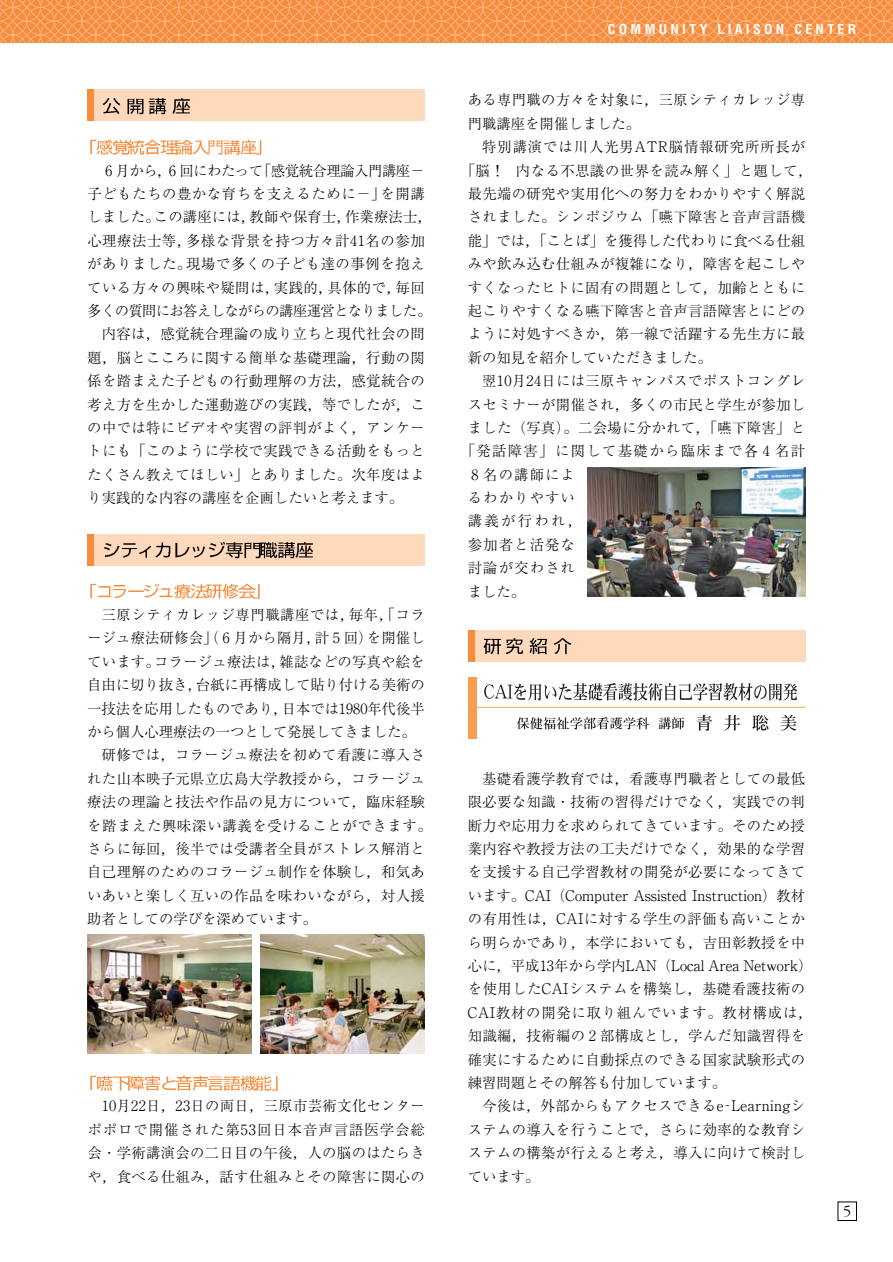
<style>
.page{position:relative;width:893px;height:1262px;background:#fff}
.page>*{position:absolute;margin:0;border:0;box-sizing:border-box;transform-origin:0 0}
.t1{font:300 15.9px "Garamond";color:#000}
.t2{font:300 14.4px/23.4px "Ryumin";letter-spacing:.02em;color:#000;text-align:justify}
.t3{font:300 14.4px "Ryumin";color:#000}
.t4{font:300 14.4px "Ryumin";letter-spacing:-.005em;color:#000}
.t5{font:14.4px "Ryuumin Hankaku";color:#000}
.t6{font:300 14.4px "Ryumin";letter-spacing:.04em;color:#000}
.t7{font:300 14.4px "Ryumin";letter-spacing:.075em;color:#000}
.t8{font:300 14.4px "Ryumin";letter-spacing:-.045em;color:#000}
.t9{font:300 14.4px "Ryumin";letter-spacing:-.03em;color:#000}
.t10{font:300 14.4px "Ryumin";letter-spacing:.045em;color:#000}
.t11{font:300 14.4px "Ryumin";letter-spacing:.06em;color:#000}
.t12{font:300 14.4px "Ryumin";letter-spacing:.095em;color:#000}
.t13{font:700 condensed 13.2px "Helvetica";letter-spacing:.24em;color:#fff;scale:1.04 1}
.s1{font-family:"Ryuumin Hankaku";font-weight:400}
.s2{font-family:"Ryumin";font-weight:300}
</style>
<div class="page">
<svg style="left:0;top:0;width:892px;height:43px;background:#f6974f"></svg>
<img style="left:90px;top:139px;width:117px;height:15px">
<img style="left:207px;top:139px;width:48px;height:15px">
<img style="left:255px;top:140px;width:7px;height:14px">
<img style="left:90px;top:583px;width:21px;height:15px">
<img style="left:112px;top:585px;width:30px;height:13px">
<img style="left:142px;top:583px;width:118px;height:15px">
<img style="left:90px;top:1075px;width:117px;height:15px">
<img style="left:207px;top:1075px;width:48px;height:15px">
<img style="left:255px;top:1075px;width:23px;height:15px">
<div style="left:87px;top:533px;width:338px;height:32px;background:#fed9bb"></div>
<img style="left:104px;top:543px;width:32px;height:15px">
<img style="left:136px;top:541px;width:178px;height:18px">
<div style="left:87px;top:533px;width:7px;height:32px;background:#f68c3c"></div>
<div style="left:87px;top:89px;width:338px;height:32px;background:#fed9bb"></div>
<img style="left:102px;top:98px;width:18px;height:16px">
<img style="left:127px;top:98px;width:17px;height:17px">
<img style="left:148px;top:98px;width:18px;height:17px">
<img style="left:172px;top:98px;width:18px;height:16px">
<div style="left:87px;top:89px;width:7px;height:32px;background:#f68c3c"></div>
<img style="left:87px;top:934px;width:164px;height:119px">
<img style="left:261px;top:934px;width:164px;height:119px">
<img style="left:588px;top:468px;width:217px;height:128px">
<svg style="left:696px;top:715px;width:16px;height:16px"></svg>
<svg style="left:724px;top:715px;width:16px;height:15px"></svg>
<svg style="left:752px;top:715px;width:16px;height:15px"></svg>
<svg style="left:780px;top:715px;width:16px;height:15px"></svg>
<svg style="left:484px;top:683px;width:313px;height:17px"></svg>
<svg style="left:517px;top:717px;width:132px;height:12px"></svg>
<svg style="left:658px;top:717px;width:26px;height:12px"></svg>
<hr style="left:468px;top:707px;width:337px;height:1px;background:#f9a45e">
<div style="left:468px;top:677px;width:8px;height:61px;background:#f89e53"></div>
<div style="left:468px;top:629px;width:337px;height:32px;background:#fed9bb"></div>
<img style="left:483px;top:638px;width:18px;height:17px">
<img style="left:506px;top:638px;width:17px;height:17px">
<img style="left:530px;top:638px;width:17px;height:17px">
<img style="left:554px;top:638px;width:18px;height:17px">
<div style="left:468px;top:629px;width:6px;height:32px;background:#f68c3c"></div>
<p class="t9" style="left:102px;top:165px;width:324px">６月から，６回にわたって「感覚統合理論入門講座－</p>
<p class="t6" style="left:87px;top:188px;width:339px">子どもたちの豊かな育ちを支えるために－」を開講</p>
<p class="t2" style="left:87px;top:207px;width:346px">しました。この講座には，教師や保育士，作業療法士，</p>
<p class="t6" style="left:87px;top:235px;width:339px">心理療法士等，多様な背景を持つ方々計<span class="s1">41</span>名の参加</p>
<p class="t6" style="left:87px;top:259px;width:339px">がありました。現場で多くの子ども達の事例を抱え</p>
<p class="t2" style="left:87px;top:277px;width:339px">ている方々の興味や疑問は，実践的，具体的で，毎回</p>
<p class="t8" style="left:87px;top:305px;width:345px">多くの質問にお答えしながらの講座運営となりました。</p>
<p class="t2" style="left:102px;top:324px;width:324px">内容は，感覚統合理論の成り立ちと現代社会の問</p>
<p class="t2" style="left:87px;top:347px;width:339px">題，脳とこころに関する簡単な基礎理論，行動の関</p>
<p class="t2" style="left:87px;top:371px;width:339px">係を踏まえた子どもの行動理解の方法，感覚統合の</p>
<p class="t2" style="left:87px;top:394px;width:339px">考え方を生かした運動遊びの実践，等でしたが，こ</p>
<p class="t2" style="left:87px;top:418px;width:339px">の中では特にビデオや実習の評判がよく，アンケー</p>
<p class="t2" style="left:87px;top:441px;width:339px">トにも「このように学校で実践できる活動をもっと</p>
<p class="t2" style="left:87px;top:464px;width:339px">たくさん教えてほしい」とありました。次年度はよ</p>
<p class="t3" style="left:87px;top:492px;width:317px">り実践的な内容の講座を企画したいと考えます。</p>
<p class="t2" style="left:102px;top:605px;width:324px">三原シティカレッジ専門職講座では，毎年，「コラ</p>
<p class="t2" style="left:87px;top:628px;width:339px">ージュ療法研修会」（６月から隔月，計５回）を開催し</p>
<p class="t2" style="left:87px;top:651px;width:339px">ています。コラージュ療法は，雑誌などの写真や絵を</p>
<p class="t4" style="left:87px;top:680px;width:339px">自由に切り抜き，台紙に再構成して貼り付ける美術の</p>
<p class="t4" style="left:87px;top:703px;width:339px">一技法を応用したものであり，日本では<span class="s1">1980</span>年代後半</p>
<p class="t4" style="left:87px;top:726px;width:330px">から個人心理療法の一つとして発展してきました。</p>
<p class="t2" style="left:102px;top:745px;width:324px">研修では，コラージュ療法を初めて看護に導入さ</p>
<p class="t2" style="left:87px;top:768px;width:339px">れた山本映子元県立広島大学教授から，コラージュ</p>
<p class="t2" style="left:87px;top:792px;width:339px">療法の理論と技法や作品の見方について，臨床経験</p>
<p class="t10" style="left:87px;top:820px;width:346px">を踏まえた興味深い講義を受けることができます。</p>
<p class="t2" style="left:87px;top:839px;width:339px">さらに毎回，後半では受講者全員がストレス解消と</p>
<p class="t2" style="left:87px;top:862px;width:339px">自己理解のためのコラージュ制作を体験し，和気あ</p>
<p class="t2" style="left:87px;top:885px;width:339px">いあいと楽しく互いの作品を味わいながら，対人援</p>
<p class="t3" style="left:87px;top:913px;width:231px">助者としての学びを深めています。</p>
<p class="t2" style="left:87px;top:1096px;width:339px;text-indent:14px"><span class="s1">10</span>月<span class="s1">22</span>日，<span class="s1">23</span>日の両日，三原市芸術文化センターポポロで開催された第<span class="s1">53</span>回日本音声言語医学会総会・学術講演会の二日目の午後，人の脳のはたらきや，食べる仕組み，話す仕組みとその障害に関心の</p>
<p class="t13" style="left:608px;top:24px;width:240px">COMMUNITY LIAISON CENTER</p>
<p class="t2" style="left:468px;top:90px;width:339px">ある専門職の方々を対象に，三原シティカレッジ専門職講座を開催しました。</p>
<p class="t11" style="left:482px;top:142px;width:324px">特別講演では川人光男<span class="s1">ATR</span>脳情報研究所所長が</p>
<p class="t2" style="left:460px;top:160px;width:353px">「脳！ 内なる不思議の世界を読み解く」と題して，</p>
<p class="t2" style="left:468px;top:184px;width:339px">最先端の研究や実用化への努力をわかりやすく解説</p>
<p class="t2" style="left:468px;top:207px;width:339px">されました。シンポジウム「嚥下障害と音声言語機</p>
<p class="t3" style="left:468px;top:235px;width:339px">能」では，「ことば」を獲得した代わりに食べる仕組</p>
<p class="t2" style="left:468px;top:254px;width:339px">みや飲み込む仕組みが複雑になり，障害を起こしや</p>
<p class="t2" style="left:468px;top:277px;width:339px">すくなったヒトに固有の問題として，加齢とともに</p>
<p class="t2" style="left:468px;top:301px;width:339px">起こりやすくなる嚥下障害と音声言語障害とにどの</p>
<p class="t2" style="left:468px;top:324px;width:339px">ように対処すべきか，第一線で活躍する先生方に最</p>
<p class="t3" style="left:468px;top:352px;width:245px">新の知見を紹介していただきました。</p>
<p class="t2" style="left:482px;top:371px;width:324px">翌<span class="s1">10</span>月<span class="s1">24</span>日には三原キャンパスでポストコングレ</p>
<p class="t2" style="left:468px;top:394px;width:339px">スセミナーが開催され，多くの市民と学生が参加し</p>
<p class="t2" style="left:468px;top:418px;width:339px">ました（写真）。二会場に分かれて，「嚥下障害」と</p>
<p class="t12" style="left:460px;top:446px;width:346px">「発話障害」に関して基礎から臨床まで各４名計</p>
<p class="t7" style="left:468px;top:469px;width:109px">８名の講師によ</p>
<p class="t7" style="left:468px;top:492px;width:109px">るわかりやすい</p>
<p class="t2" style="left:468px;top:511px;width:116px">講義が行われ，</p>
<p class="t7" style="left:468px;top:539px;width:109px">参加者と活発な</p>
<p class="t7" style="left:468px;top:563px;width:109px">討論が交わされ</p>
<p class="t2" style="left:468px;top:581px;width:59px">ました。</p>
<p class="t2" style="left:468px;top:768px;width:339px;text-indent:14px">基礎看護学教育では，看護専門職者としての最低限必要な知識・技術の習得だけでなく，実践での判断力や応用力を求められてきています。そのため授業内容や教授方法の工夫だけでなく，効果的な学習を支援する自己学習教材の開発が必要になってきて</p>
<p class="t5" style="left:468px;top:889px;width:339px"><span class="s2">います。</span>CAI<span class="s2">（</span>Computer Assisted Instruction<span class="s2">）教材</span></p>
<p class="t2" style="left:468px;top:909px;width:339px">の有用性は，<span class="s1">CAI</span>に対する学生の評価も高いことから明らかであり，本学においても，吉田彰教授を中</p>
<p class="t5" style="left:468px;top:960px;width:346px"><span class="s2">心に，平成</span>13<span class="s2">年から学内</span>LAN<span class="s2">（</span>Local Area Network<span class="s2">）</span></p>
<p class="t2" style="left:468px;top:979px;width:346px;text-align:left">を使用した<span class="s1">CAI</span>システムを構築し，基礎看護技術の<br><span class="s1">CAI</span>教材の開発に取り組んでいます。教材構成は，知識編，技術編の２部構成とし，学んだ知識習得を確実にするために自動採点のできる国家試験形式の練習問題とその解答も付加しています。</p>
<p class="t2" style="left:468px;top:1096px;width:339px;text-indent:14px">今後は，外部からもアクセスできる<span class="s1">e-Learning</span>システムの導入を行うことで，さらに効率的な教育システムの構築が行えると考え，導入に向けて検討しています。</p>
<p class="t1" style="left:843px;top:1204px;width:9px">5</p>
</div>
